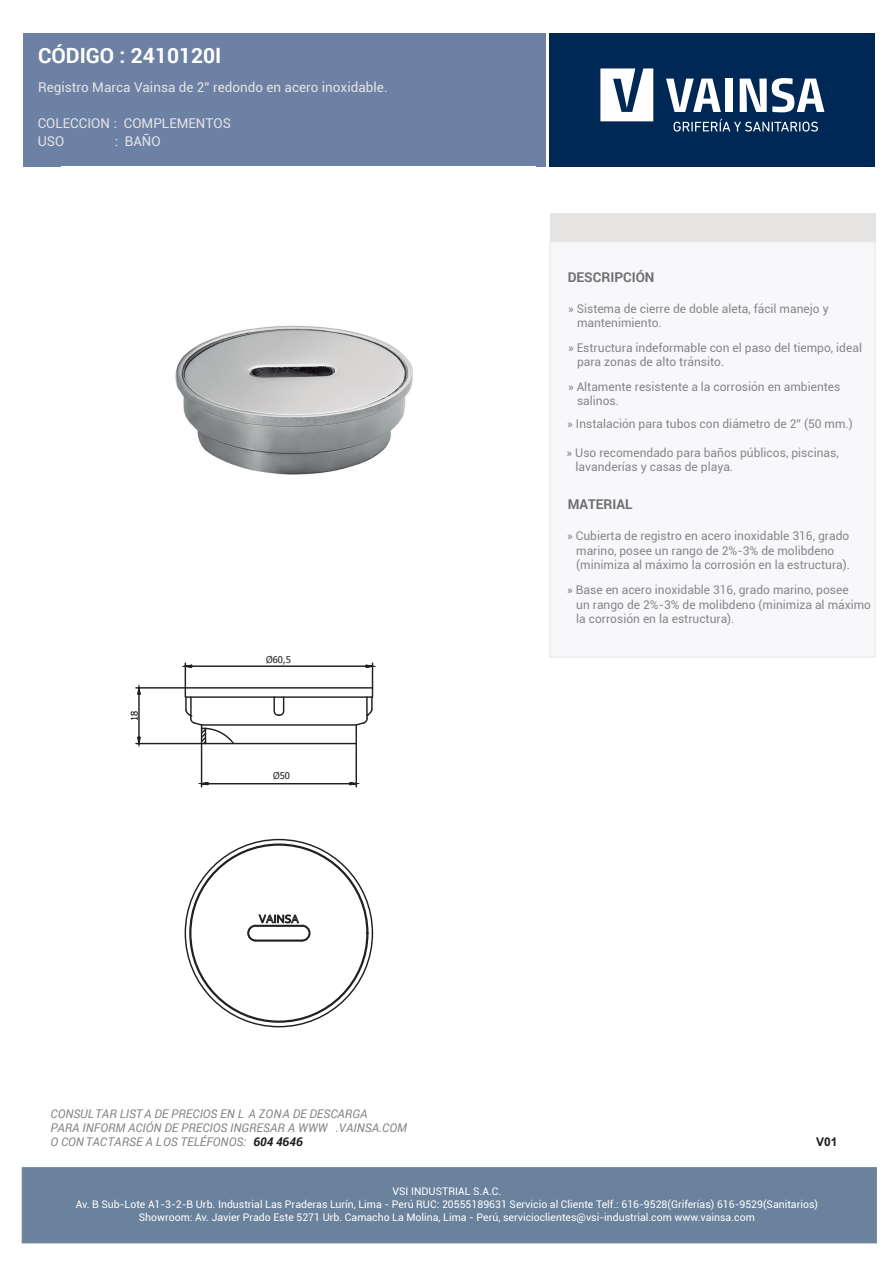
<style>
.page{position:relative;width:893px;height:1263px;background:#fff}
.page>*{position:absolute;margin:0;border:0;box-sizing:border-box;transform-origin:0 0}
.t1{font:700 21px "Roboto";color:#fff}
.t2{font:13.5px "Roboto";color:#e5e4e3}
.t3{font:700 13.5px "Roboto";color:#6f6f71}
.t4{font:12px/14.4px "Roboto";color:#848788}
.t5{font:italic 12px/14.4px "Roboto";color:#848788}
.t6{font:700 12px "Arial";color:#201c21}
.t7{font:10.5px/12.6px "Roboto";color:#fff;text-align:center}
.t8{font:9.3px "Tahoma";color:#231f20}
.t9{font:9.3px "Tahoma";color:#0c090d}
.s1{font-weight:700;color:#201c21}
</style>
<div class="page">
<div style="left:550px;top:213px;width:325px;height:28px;background:#e5e4e3"></div>
<div style="left:549px;top:34px;width:326px;height:133px;background:#002855"></div>
<svg style="left:600px;top:68px;width:53px;height:53px"></svg>
<svg style="left:666px;top:79px;width:55px;height:33px"></svg>
<div style="left:725px;top:79px;width:8px;height:33px;background:#fff"></div>
<svg style="left:740px;top:78px;width:84px;height:34px"></svg>
<svg style="left:674px;top:119px;width:144px;height:13px"></svg>
<div style="left:23px;top:34px;width:522px;height:133px;background:#6d81a5"></div>
<div style="left:550px;top:241px;width:325px;height:416px;background:#f8f8fa;border:1px solid #e5e4e3"></div>
<div style="left:22px;top:1167px;width:854px;height:76px;background:#6b829c;border:1px solid #6b829c"></div>
<svg style="left:247px;top:915px;width:64px;height:27px"></svg>
<div style="left:185px;top:687px;width:188px;height:11px;border:1px solid #231f20"></div>
<hr style="left:136px;top:687px;width:49px;height:1px;background:#231f20">
<hr style="left:136px;top:743px;width:66px;height:1px;background:#231f20">
<hr style="left:138px;top:694px;width:2px;height:43px;background:#231f20">
<svg style="left:137px;top:684px;width:4px;height:12px"></svg>
<svg style="left:137px;top:736px;width:4px;height:12px"></svg>
<hr style="left:192px;top:665px;width:174px;height:2px;background:#231f20">
<svg style="left:162px;top:663px;width:31px;height:25px"></svg>
<svg style="left:365px;top:663px;width:12px;height:25px"></svg>
<hr style="left:356px;top:743px;width:1px;height:44px;background:#231f20">
<hr style="left:201px;top:743px;width:1px;height:44px;background:#231f20">
<hr style="left:208px;top:783px;width:142px;height:1px;background:#231f20">
<svg style="left:348px;top:781px;width:12px;height:5px"></svg>
<svg style="left:198px;top:781px;width:11px;height:5px"></svg>
<svg style="left:184px;top:696px;width:189px;height:50px"></svg>
<img style="left:175px;top:325px;width:238px;height:150px">
<h1 class="t1" style="left:38px;top:41px;width:185px">CÓDIGO : 2410120I</h1>
<p class="t2" style="left:38px;top:78px;width:351px">Registro Marca Vainsa de 2” redondo en acero inoxidable.</p>
<p class="t2" style="left:38px;top:113px;width:195px">COLECCION : COMPLEMENTOS</p>
<p class="t2" style="left:38px;top:132px;width:28px">USO</p>
<p class="t2" style="left:115px;top:132px;width:47px">: BAÑO</p>
<p class="t9" style="left:128px;top:721px;width:12px;rotate:-90deg">18</p>
<p class="t8" style="left:266px;top:653px;width:26px">Ø60,5</p>
<p class="t8" style="left:273px;top:769px;width:18px">Ø50</p>
<p class="t5" style="left:51px;top:1105px;width:358px">CONSULTAR LISTA DE PRECIOS EN L A ZONA DE DESCARGA<br>PARA INFORM ACIÓN DE PRECIOS INGRESAR A WWW .VAINSA.COM<br>O CON TACTARSE A LOS TELÉFONOS: <span class="s1">604 4646</span></p>
<p class="t3" style="left:568px;top:268px;width:88px">DESCRIPCIÓN</p>
<p class="t4" style="left:577px;top:301px;width:253px;text-indent:-9px">» Sistema de cierre de doble aleta, fácil manejo y mantenimiento.</p>
<p class="t4" style="left:577px;top:340px;width:287px;text-indent:-9px">» Estructura indeformable con el paso del tiempo, ideal para zonas de alto tránsito.</p>
<p class="t4" style="left:577px;top:379px;width:265px;text-indent:-9px">» Altamente resistente a la corrosión en ambientes salinos.</p>
<p class="t4" style="left:567px;top:416px;width:287px">» Instalación para tubos con diámetro de 2” (50 mm.)</p>
<p class="t4" style="left:575px;top:445px;width:265px;text-indent:-9px">» Uso recomendado para baños públicos, piscinas, lavanderías y casas de playa.</p>
<p class="t3" style="left:568px;top:494px;width:66px">MATERIAL</p>
<p class="t4" style="left:576px;top:528px;width:275px;text-indent:-9px">» Cubierta de registro en acero inoxidable 316, grado marino, posee un rango de 2%-3% de molibdeno (minimiza al máximo la corrosión en la estructura).</p>
<p class="t4" style="left:576px;top:582px;width:296px;text-indent:-9px">» Base en acero inoxidable 316, grado marino, posee<br>un rango de 2%-3% de molibdeno (minimiza al máximo la corrosión en la estructura).</p>
<p class="t6" style="left:816px;top:1134px;width:23px">V01</p>
<p class="t7" style="left:76px;top:1185px;width:744px">VSI INDUSTRIAL S.A.C.<br>Av. B Sub-Lote A1-3-2-B Urb. Industrial Las Praderas Lurín, Lima - Perú RUC: 20555189631 Servicio al Cliente Telf.: 616-9528(Griferías) 616-9529(Sanitarios)<br>Showroom: Av. Javier Prado Este 5271 Urb. Camacho La Molina, Lima - Perú, servicioclientes@vsi-industrial.com www.vainsa.com</p>
</div>
